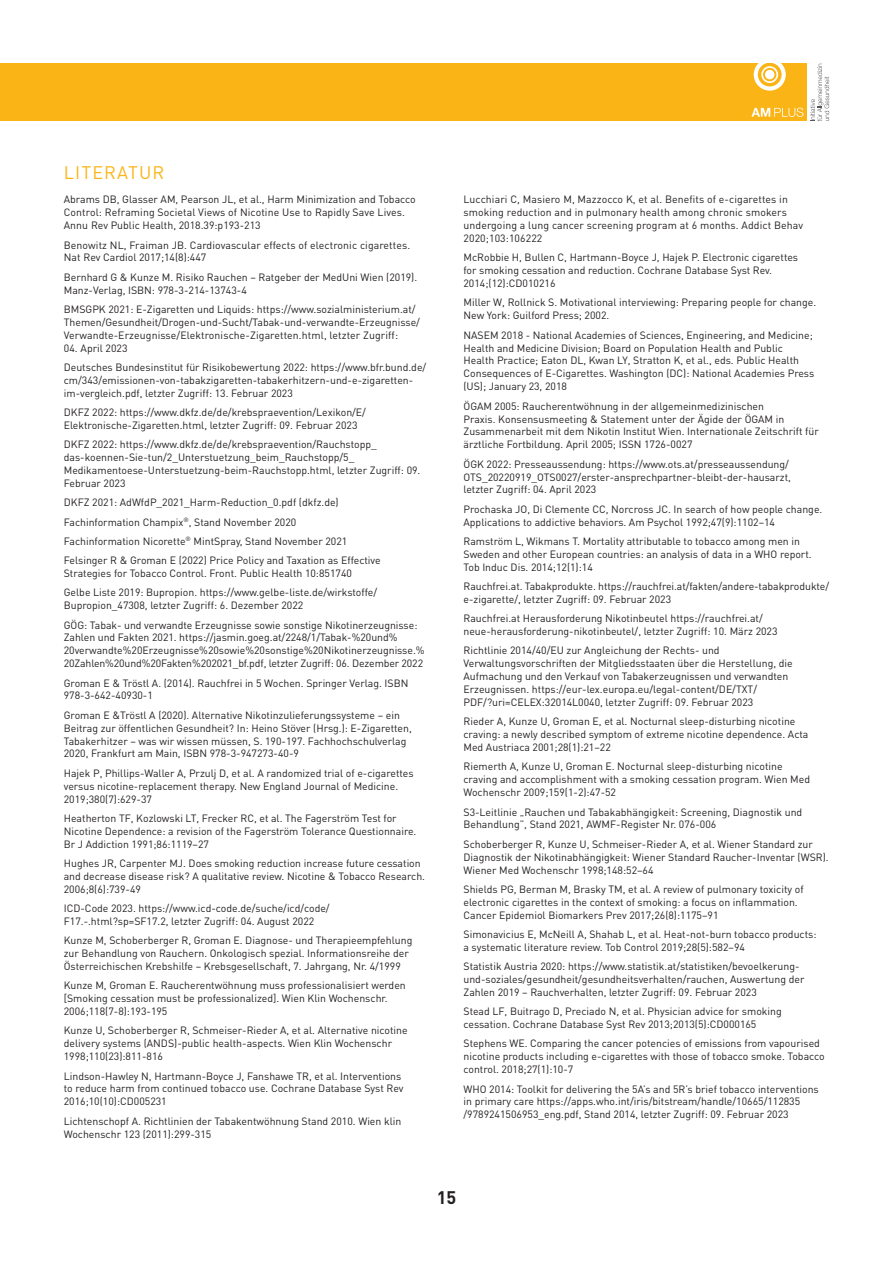
<style>
.page{position:relative;width:893px;height:1263px;background:#fff}
.page>*{position:absolute;margin:0;border:0;box-sizing:border-box;transform-origin:0 0}
.t1{font:18px "DIN Pro";letter-spacing:.06em;color:#fbb416}
.t2{font:700 18px "DIN Pro";color:#231f20}
.t3{font:10.5px/12.9px "DIN Pro";color:#231f20}
</style>
<div class="page">
<div style="left:0;top:64px;width:790px;height:57px;background:#fbb416"></div>
<svg style="left:810px;top:64px;width:19px;height:57px"></svg>
<div style="left:749px;top:64px;width:57px;height:57px;background:#fbb416"></div>
<svg style="left:754px;top:63px;width:32px;height:28px"></svg>
<svg style="left:751px;top:108px;width:52px;height:9px"></svg>
<h1 class="t1" style="left:64px;top:160px;width:102px">LITERATUR</h1>
<p class="t3" style="left:64px;top:193px;width:353px">Abrams DB, Glasser AM, Pearson JL, et al., Harm Minimization and Tobacco<br>Control: Reframing Societal Views of Nicotine Use to Rapidly Save Lives.<br>Annu Rev Public Health, 2018.39:p193-213</p>
<p class="t3" style="left:64px;top:238px;width:348px">Benowitz NL, Fraiman JB. Cardiovascular effects of electronic cigarettes.<br>Nat Rev Cardiol 2017;14(8):447</p>
<p class="t3" style="left:64px;top:270px;width:355px">Bernhard G &amp; Kunze M. Risiko Rauchen – Ratgeber der MedUni Wien (2019).<br>Manz-Verlag, ISBN: 978-3-214-13743-4</p>
<p class="t3" style="left:64px;top:302px;width:358px">BMSGPK 2021: E-Zigaretten und Liquids: https://www.sozialministerium.at/<br>Themen/Gesundheit/Drogen-und-Sucht/Tabak-und-verwandte-Erzeugnisse/<br>Verwandte-Erzeugnisse/Elektronische-Zigaretten.html, letzter Zugriff:</p>
<p class="t3" style="left:64px;top:338px;width:364px;line-height:19.4px">04. April 2023<br>Deutsches Bundesinstitut für Risikobewertung 2022: https://www.bfr.bund.de/</p>
<p class="t3" style="left:64px;top:373px;width:351px">cm/343/emissionen-von-tabakzigaretten-tabakerhitzern-und-e-zigaretten&shy;im-vergleich.pdf, letzter Zugriff: 13. Februar 2023</p>
<p class="t3" style="left:64px;top:405px;width:304px">DKFZ 2022: https://www.dkfz.de/de/krebspraevention/Lexikon/E/<br>Elektronische-Zigaretten.html, letzter Zugriff: 09. Februar 2023</p>
<p class="t3" style="left:64px;top:437px;width:358px">DKFZ 2022: https://www.dkfz.de/de/krebspraevention/Rauchstopp_ das-koennen-Sie-tun/2_Unterstuetzung_beim_Rauchstopp/5_ Medikamentoese-Unterstuetzung-beim-Rauchstopp.html, letzter Zugriff: 09.<br>Februar 2023</p>
<p class="t3" style="left:64px;top:492px;width:318px;line-height:19.4px">DKFZ 2021: AdWfdP_2021_Harm-Reduction_0.pdf (dkfz.de)<br>Fachinformation Champix<sup>®</sup>, Stand November 2020<br>Fachinformation Nicorette<sup>®</sup> MintSpray, Stand November 2021<br>Felsinger R &amp; Groman E (2022) Price Policy and Taxation as Effective</p>
<p class="t3" style="left:64px;top:563px;width:315px;line-height:19.4px">Strategies for Tobacco Control. Front. Public Health 10:851740<br>Gelbe Liste 2019: Bupropion. https://www.gelbe-liste.de/wirkstoffe/</p>
<p class="t3" style="left:64px;top:595px;width:355px;line-height:19.4px">Bupropion_47308, letzter Zugriff: 6. Dezember 2022<br>GÖG: Tabak- und verwandte Erzeugnisse sowie sonstige Nikotinerzeugnisse:</p>
<p class="t3" style="left:64px;top:631px;width:362px">Zahlen und Fakten 2021. https://jasmin.goeg.at/2248/1/Tabak-%20und%<br>20verwandte%20Erzeugnisse%20sowie%20sonstige%20Nikotinerzeugnisse.%<br>20Zahlen%20und%20Fakten%202021_bf.pdf, letzter Zugriff: 06. Dezember 2022</p>
<p class="t3" style="left:64px;top:676px;width:346px">Groman E &amp; Tröstl A. (2014). Rauchfrei in 5 Wochen. Springer Verlag. ISBN<br>978-3-642-40930-1</p>
<p class="t3" style="left:64px;top:708px;width:350px">Groman E &amp;Tröstl A (2020). Alternative Nikotinzulieferungssysteme – ein Beitrag zur öffentlichen Gesundheit? In: Heino Stöver (Hrsg.): E-Zigaretten, Tabakerhitzer – was wir wissen müssen, S. 190-197. Fachhochschulverlag 2020, Frankfurt am Main, ISBN 978-3-947273-40-9</p>
<p class="t3" style="left:64px;top:766px;width:351px">Hajek P, Phillips-Waller A, Przulj D, et al. A randomized trial of e-cigarettes versus nicotine-replacement therapy. New England Journal of Medicine.<br>2019;380(7):629-37</p>
<p class="t3" style="left:64px;top:811px;width:354px">Heatherton TF, Kozlowski LT, Frecker RC, et al. The Fagerström Test for<br>Nicotine Dependence: a revision of the Fagerström Tolerance Questionnaire.<br>Br J Addiction 1991;86:1119–27</p>
<p class="t3" style="left:64px;top:856px;width:363px">Hughes JR, Carpenter MJ. Does smoking reduction increase future cessation and decrease disease risk? A qualitative review. Nicotine &amp; Tobacco Research.<br>2006;8(6):739-49</p>
<p class="t3" style="left:64px;top:901px;width:267px">ICD-Code 2023. https://www.icd-code.de/suche/icd/code/<br>F17.-.html?sp=SF17.2, letzter Zugriff: 04. August 2022</p>
<p class="t3" style="left:64px;top:933px;width:350px">Kunze M, Schoberberger R, Groman E. Diagnose- und Therapieempfehlung zur Behandlung von Rauchern. Onkologisch spezial. Informationsreihe der<br>Österreichischen Krebshilfe – Krebsgesellschaft, 7. Jahrgang, Nr. 4/1999</p>
<p class="t3" style="left:64px;top:979px;width:344px">Kunze M, Groman E. Raucherentwöhnung muss professionalisiert werden [Smoking cessation must be professionalized]. Wien Klin Wochenschr.<br>2006;118(7-8):193-195</p>
<p class="t3" style="left:64px;top:1024px;width:345px">Kunze U, Schoberberger R, Schmeiser-Rieder A, et al. Alternative nicotine delivery systems (ANDS)-public health-aspects. Wien Klin Wochenschr<br>1998;110(23):811-816</p>
<p class="t3" style="left:64px;top:1069px;width:341px">Lindson-Hawley N, Hartmann-Boyce J, Fanshawe TR, et al. Interventions to reduce harm from continued tobacco use. Cochrane Database Syst Rev<br>2016;10(10):CD005231</p>
<p class="t3" style="left:64px;top:1114px;width:339px">Lichtenschopf A. Richtlinien der Tabakentwöhnung Stand 2010. Wien klin<br>Wochenschr 123 (2011):299-315</p>
<p class="t3" style="left:463px;top:193px;width:341px">Lucchiari C, Masiero M, Mazzocco K, et al. Benefits of e-cigarettes in smoking reduction and in pulmonary health among chronic smokers undergoing a lung cancer screening program at 6 months. Addict Behav 2020;103:106222</p>
<p class="t3" style="left:463px;top:251px;width:336px">McRobbie H, Bullen C, Hartmann-Boyce J, Hajek P. Electronic cigarettes for smoking cessation and reduction. Cochrane Database Syst Rev.<br>2014;(12):CD010216</p>
<p class="t3" style="left:463px;top:296px;width:354px">Miller W, Rollnick S. Motivational interviewing: Preparing people for change.<br>New York: Guilford Press; 2002.</p>
<p class="t3" style="left:463px;top:328px;width:352px">NASEM 2018 - National Academies of Sciences, Engineering, and Medicine; Health and Medicine Division; Board on Population Health and Public Health Practice; Eaton DL, Kwan LY, Stratton K, et al., eds. Public Health Consequences of E-Cigarettes. Washington (DC): National Academies Press (US); January 23, 2018</p>
<p class="t3" style="left:463px;top:399px;width:357px">ÖGAM 2005: Raucherentwöhnung in der allgemeinmedizinischen<br>Praxis. Konsensusmeeting &amp; Statement unter der Ägide der ÖGAM in Zusammenarbeit mit dem Nikotin Institut Wien. Internationale Zeitschrift für ärztliche Fortbildung. April 2005; ISSN 1726-0027</p>
<p class="t3" style="left:463px;top:457px;width:329px">ÖGK 2022: Presseaussendung: https://www.ots.at/presseaussendung/<br>OTS_20220919_OTS0027/erster-ansprechpartner-bleibt-der-hausarzt, letzter Zugriff: 04. April 2023</p>
<p class="t3" style="left:463px;top:502px;width:360px">Prochaska JO, Di Clemente CC, Norcross JC. In search of how people change.<br>Applications to addictive behaviors. Am Psychol 1992;47(9):1102–14</p>
<p class="t3" style="left:463px;top:534px;width:350px">Ramström L, Wikmans T. Mortality attributable to tobacco among men in<br>Sweden and other European countries: an analysis of data in a WHO report.<br>Tob Induc Dis. 2014;12(1):14</p>
<p class="t3" style="left:463px;top:579px;width:367px">Rauchfrei.at. Tabakprodukte. https://rauchfrei.at/fakten/andere-tabakprodukte/ e-zigarette/, letzter Zugriff: 09. Februar 2023</p>
<p class="t3" style="left:463px;top:611px;width:316px">Rauchfrei.at Herausforderung Nikotinbeutel https://rauchfrei.at/ neue-herausforderung-nikotinbeutel/, letzter Zugriff: 10. März 2023</p>
<p class="t3" style="left:463px;top:644px;width:331px">Richtlinie 2014/40/EU zur Angleichung der Rechts- und Verwaltungsvorschriften der Mitgliedsstaaten über die Herstellung, die Aufmachung und den Verkauf von Tabakerzeugnissen und verwandten Erzeugnissen. https://eur-lex.europa.eu/legal-content/DE/TXT/ PDF/?uri=CELEX:32014L0040, letzter Zugriff: 09. Februar 2023</p>
<p class="t3" style="left:463px;top:715px;width:346px">Rieder A, Kunze U, Groman E, et al. Nocturnal sleep-disturbing nicotine craving: a newly described symptom of extreme nicotine dependence. Acta<br>Med Austriaca 2001;28(1):21–22</p>
<p class="t3" style="left:463px;top:760px;width:348px">Riemerth A, Kunze U, Groman E. Nocturnal sleep-disturbing nicotine craving and accomplishment with a smoking cessation program. Wien Med<br>Wochenschr 2009;159(1-2):47-52</p>
<p class="t3" style="left:463px;top:805px;width:340px">S3-Leitlinie „Rauchen und Tabakabhängigkeit: Screening, Diagnostik und<br>Behandlung”, Stand 2021, AWMF-Register Nr. 076-006</p>
<p class="t3" style="left:463px;top:837px;width:367px">Schoberberger R, Kunze U, Schmeiser-Rieder A, et al. Wiener Standard zur<br>Diagnostik der Nikotinabhängigkeit: Wiener Standard Raucher-Inventar (WSR).<br>Wiener Med Wochenschr 1998;148:52–64</p>
<p class="t3" style="left:463px;top:882px;width:342px">Shields PG, Berman M, Brasky TM, et al. A review of pulmonary toxicity of electronic cigarettes in the context of smoking: a focus on inflammation.<br>Cancer Epidemiol Biomarkers Prev 2017;26(8):1175–91</p>
<p class="t3" style="left:463px;top:927px;width:355px">Simonavicius E, McNeill A, Shahab L, et al. Heat-not-burn tobacco products: a systematic literature review. Tob Control 2019;28(5):582–94</p>
<p class="t3" style="left:463px;top:959px;width:342px">Statistik Austria 2020: https://www.statistik.at/statistiken/bevoelkerung&shy;und-soziales/gesundheit/gesundheitsverhalten/rauchen, Auswertung der<br>Zahlen 2019 – Rauchverhalten, letzter Zugriff: 09. Februar 2023</p>
<p class="t3" style="left:463px;top:1004px;width:320px">Stead LF, Buitrago D, Preciado N, et al. Physician advice for smoking cessation. Cochrane Database Syst Rev 2013;2013(5):CD000165</p>
<p class="t3" style="left:463px;top:1037px;width:363px">Stephens WE. Comparing the cancer potencies of emissions from vapourised nicotine products including e-cigarettes with those of tobacco smoke. Tobacco control. 2018;27(1):10-7</p>
<p class="t3" style="left:463px;top:1082px;width:357px">WHO 2014: Toolkit for delivering the 5A’s and 5R’s brief tobacco interventions in primary care https://apps.who.int/iris/bitstream/handle/10665/112835 /9789241506953_eng.pdf, Stand 2014, letzter Zugriff: 09. Februar 2023</p>
<h1 class="t2" style="left:437px;top:1185px;width:21px">15</h1>
</div>
